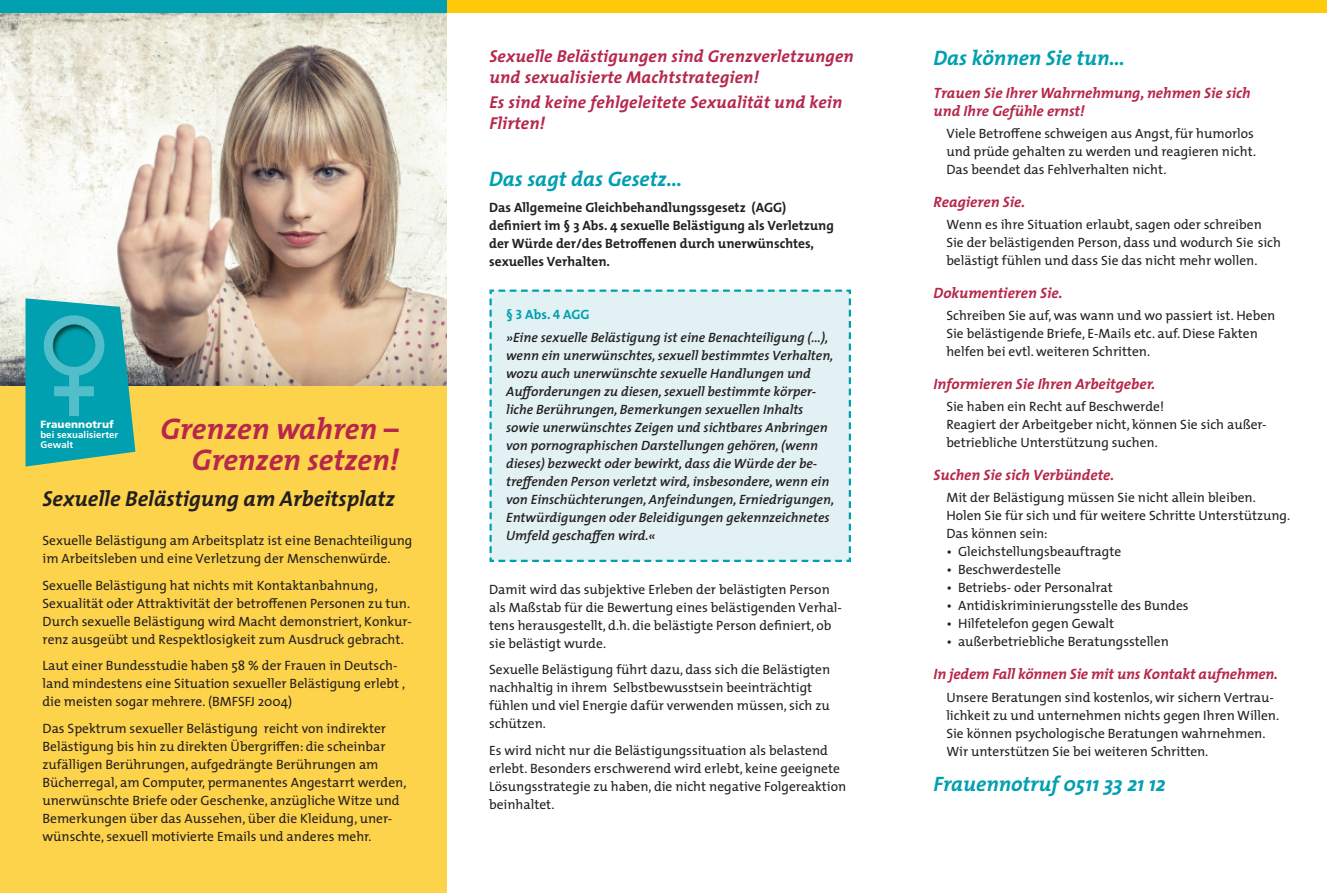
<style>
.page{position:relative;width:1327px;height:893px;background:#fff}
.page>*{position:absolute;margin:0;border:0;box-sizing:border-box;transform-origin:0 0}
.t1{font:italic 700 30px/31.5px "The Mix";color:#b6274b;text-align:right}
.t2{font:italic 700 21.75px "The Mix";color:#231f20}
.t3{font:italic 700 21px "The Mix";color:#00a0b0}
.t4{font:italic 700 17.25px/21px "The Mix";letter-spacing:.01em;color:#b6274b}
.t5{font:italic 700 15px/18px "The Mix";color:#b6274b}
.t6{font:13.5px/18px "The Mix";color:#231f20}
.t7{font:italic 600 13.5px/18px "The Mix";color:#231f20}
.t8{font:700 13.5px/18px "The Mix";color:#231f20}
.t9{font:900 10.5px "Frutiger";letter-spacing:.01em;color:#fff}
.t10{font:700 9.6px/10.2px "Frutiger";letter-spacing:.01em;color:#fff}
.s1{font-weight:700;font-style:normal;color:#00a0b0}
.s2{font-family:"The Mix Bold Caps";font-weight:400;font-style:normal;color:#00a0b0}
</style>
<div class="page">
<img style="left:0;top:13px;width:446px;height:373px">
<div style="left:489px;top:289px;width:362px;height:273px;background:#e1f1f4"></div>
<div style="left:0;top:386px;width:446px;height:507px;background:#fed34c"></div>
<div style="left:446px;top:0;width:881px;height:13px;background:#feca0a"></div>
<div style="left:0;top:0;width:446px;height:13px;background:#00a0b0"></div>
<svg style="left:26px;top:298px;width:109px;height:169px;background:#2aa9ad"></svg>
<img style="left:53px;top:324px;width:42px;height:43px">
<img style="left:53px;top:325px;width:42px;height:41px;border-radius:21px">
<p class="t9" style="left:40px;top:418px;width:75px">Frauennotruf</p>
<p class="t10" style="left:40px;top:429px;width:79px">bei sexualisierter<br>Gewalt</p>
<h1 class="t1" style="left:160px;top:412px;width:240px">Grenzen wahren –<br>Grenzen setzen!</h1>
<h2 class="t2" style="left:43px;top:480px;width:354px">Sexuelle Belästigung am Arbeitsplatz</h2>
<p class="t6" style="left:43px;top:531px;width:371px">Sexuelle Belästigung am Arbeitsplatz ist eine Benachteiligung im Arbeitsleben und eine Verletzung der Menschenwürde.</p>
<p class="t6" style="left:43px;top:576px;width:371px">Sexuelle Belästigung hat nichts mit Kontaktanbahnung, Sexualität oder Attraktivität der betroffenen Personen zu tun.<br>Durch sexuelle Belästigung wird Macht demonstriert, Konkur&shy;renz ausgeübt und Respektlosigkeit zum Ausdruck gebracht.</p>
<p class="t6" style="left:43px;top:656px;width:364px">Laut einer Bundesstudie haben 58 % der Frauen in Deutsch&shy;land mindestens eine Situation sexueller Belästigung erlebt , die meisten sogar mehrere. (BMFSFJ 2004)</p>
<p class="t6" style="left:43px;top:719px;width:365px">Das Spektrum sexueller Belästigung reicht von indirekter Belästigung bis hin zu direkten Übergriffen: die scheinbar zufälligen Berührungen, aufgedrängte Berührungen am Bücherregal, am Computer, permanentes Angestarrt werden, unerwünschte Briefe oder Geschenke, anzügliche Witze und Bemerkungen über das Aussehen, über die Kleidung, uner&shy;wünschte, sexuell motivierte Emails und anderes mehr.</p>
<p class="t4" style="left:489px;top:45px;width:366px">Sexuelle Belästigungen sind Grenzverletzungen und sexualisierte Machtstrategien!</p>
<p class="t4" style="left:489px;top:91px;width:354px">Es sind keine fehlgeleitete Sexualität und kein<br>Flirten!</p>
<h3 class="t3" style="left:489px;top:161px;width:194px">Das sagt das Gesetz...</h3>
<p class="t8" style="left:489px;top:198px;width:346px">Das Allgemeine Gleichbehandlungssgesetz (AGG) definiert im § 3 Abs. 4 sexuelle Belästigung als Verletzung der Würde der/des Betroffenen durch unerwünschtes, sexuelles Verhalten.</p>
<p class="t7" style="left:506px;top:303px;width:324px;line-height:22.2px"><span class="s1">§</span> <span class="s2">3</span> <span class="s1">Abs.</span> <span class="s2">4</span> <span class="s1">AGG<br></span>»Eine sexuelle Belästigung ist eine Benachteiligung (…),</p>
<p class="t7" style="left:506px;top:346px;width:330px">wenn ein unerwünschtes, sexuell bestimmtes Verhalten, wozu auch unerwünschte sexuelle Handlungen und Aufforderungen zu diesen, sexuell bestimmte körper&shy;liche Berührungen, Bemerkungen sexuellen Inhalts sowie unerwünschtes Zeigen und sichtbares Anbringen von pornographischen Darstellungen gehören, (wenn dieses) bezweckt oder bewirkt, dass die Würde der be&shy;treffenden Person verletzt wird, insbesondere, wenn ein von Einschüchterungen, Anfeindungen, Erniedrigungen, Entwürdigungen oder Beleidigungen gekennzeichnetes Umfeld geschaffen wird.«</p>
<p class="t6" style="left:489px;top:580px;width:354px">Damit wird das subjektive Erleben der belästigten Person als Maßstab für die Bewertung eines belästigenden Verhal&shy;tens herausgestellt, d.h. die belästigte Person definiert, ob sie belästigt wurde.</p>
<p class="t6" style="left:489px;top:660px;width:342px">Sexuelle Belästigung führt dazu, dass sich die Belästigten nachhaltig in ihrem Selbstbewusstsein beeinträchtigt fühlen und viel Energie dafür verwenden müssen, sich zu schützen.</p>
<p class="t6" style="left:489px;top:741px;width:359px">Es wird nicht nur die Belästigungssituation als belastend erlebt. Besonders erschwerend wird erlebt, keine geeignete Lösungsstrategie zu haben, die nicht negative Folgereaktion beinhaltet.</p>
<h3 class="t3" style="left:933px;top:40px;width:193px">Das können Sie tun...</h3>
<p class="t5" style="left:933px;top:83px;width:319px">Trauen Sie Ihrer Wahrnehmung, nehmen Sie sich und Ihre Gefühle ernst!</p>
<p class="t6" style="left:946px;top:124px;width:311px">Viele Betroffene schweigen aus Angst, für humorlos und prüde gehalten zu werden und reagieren nicht.<br>Das beendet das Fehlverhalten nicht.</p>
<p class="t5" style="left:933px;top:192px;width:93px">Reagieren Sie.</p>
<p class="t6" style="left:946px;top:215px;width:336px">Wenn es ihre Situation erlaubt, sagen oder schreiben<br>Sie der belästigenden Person, dass und wodurch Sie sich belästigt fühlen und dass Sie das nicht mehr wollen.</p>
<p class="t5" style="left:933px;top:283px;width:131px">Dokumentieren Sie.</p>
<p class="t6" style="left:946px;top:306px;width:330px">Schreiben Sie auf, was wann und wo passiert ist. Heben<br>Sie belästigende Briefe, E-Mails etc. auf. Diese Fakten helfen bei evtl. weiteren Schritten.</p>
<p class="t5" style="left:933px;top:374px;width:223px">Informieren Sie Ihren Arbeitgeber.</p>
<p class="t6" style="left:946px;top:397px;width:322px">Sie haben ein Recht auf Beschwerde!<br>Reagiert der Arbeitgeber nicht, können Sie sich außer&shy;betriebliche Unterstützung suchen.</p>
<p class="t5" style="left:933px;top:466px;width:182px">Suchen Sie sich Verbündete.</p>
<p class="t6" style="left:946px;top:488px;width:345px">Mit der Belästigung müssen Sie nicht allein bleiben.<br>Holen Sie für sich und für weitere Schritte Unterstützung.<br>Das können sein:</p>
<p class="t6" style="left:946px;top:542px;width:176px">• Gleichstellungsbeauftragte</p>
<p class="t6" style="left:946px;top:560px;width:116px">• Beschwerdestelle</p>
<p class="t6" style="left:946px;top:578px;width:168px">• Betriebs- oder Personalrat</p>
<p class="t6" style="left:946px;top:596px;width:244px">• Antidiskriminierungsstelle des Bundes</p>
<p class="t6" style="left:946px;top:614px;width:169px">• Hilfetelefon gegen Gewalt</p>
<p class="t6" style="left:946px;top:632px;width:224px">• außerbetriebliche Beratungsstellen</p>
<p class="t5" style="left:933px;top:665px;width:346px">In jedem Fall können Sie mit uns Kontakt aufnehmen.</p>
<p class="t6" style="left:946px;top:687px;width:334px">Unsere Beratungen sind kostenlos, wir sichern Vertrau&shy;lichkeit zu und unternehmen nichts gegen Ihren Willen.<br>Sie können psychologische Beratungen wahrnehmen.<br>Wir unterstützen Sie bei weiteren Schritten.</p>
<h3 class="t3" style="left:933px;top:766px;width:234px">Frauennotruf 0511 33 21 12</h3>
</div>
